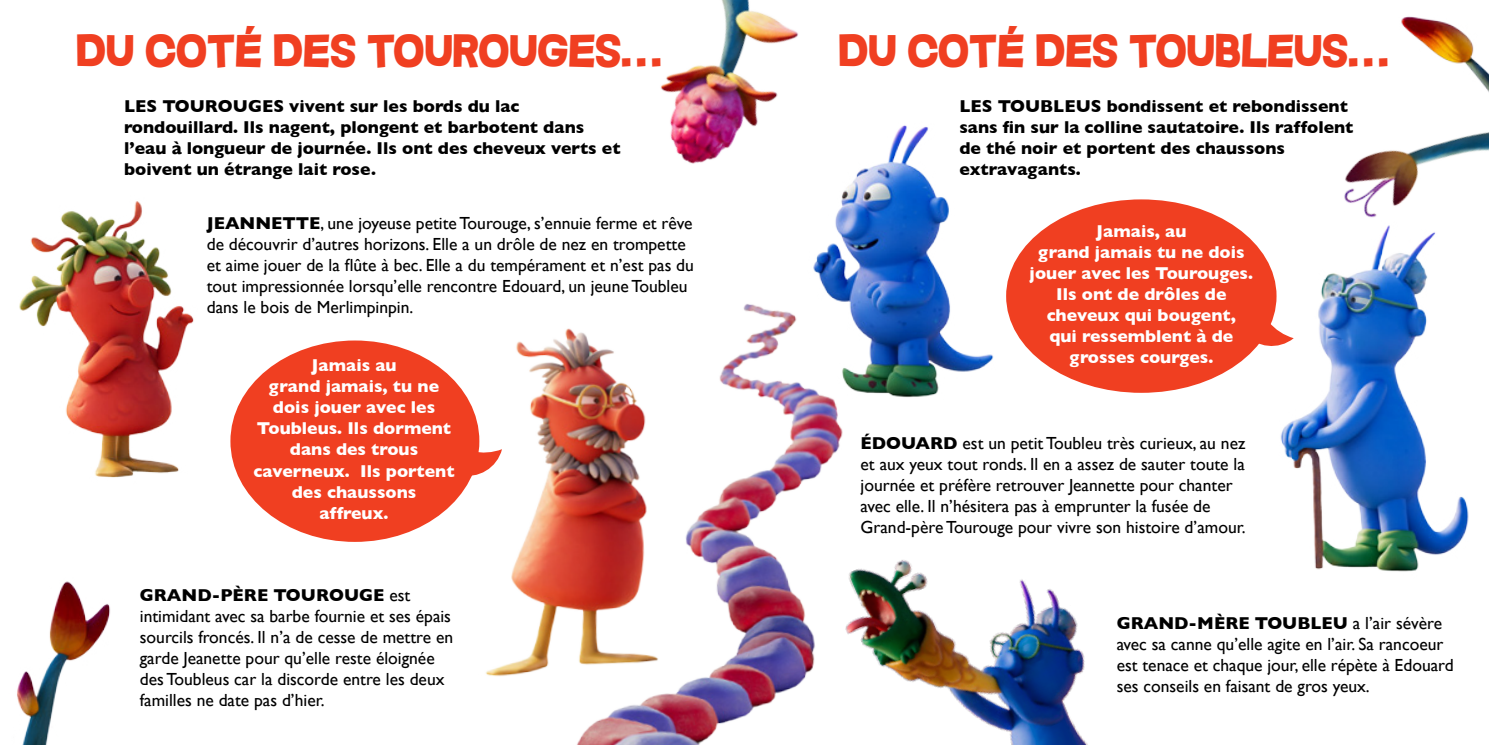
<style>
.page{position:relative;width:1489px;height:745px;background:#fff}
.page>*{position:absolute;margin:0;border:0;box-sizing:border-box;transform-origin:0 0}
.t1{font:45px "Questrian";color:#f03f21}
.t2{font:17.5px/21px "Gill Sans";color:#000}
.t3{font:700 17.5px/21px "Gill Sans";color:#000}
.t4{font:700 17.5px/21px "Gill Sans";color:#fff;text-align:center}
.s1{font-weight:700}
</style>
<div class="page">
<img style="left:19px;top:201px;width:175px;height:277px">
<img style="left:813px;top:125px;width:181px;height:247px">
<img style="left:1259px;top:248px;width:210px;height:324px">
<div style="left:230px;top:340px;width:249px;height:201px;background:#f03f21;border-radius:50%"></div>
<div style="left:1006px;top:199px;width:270px;height:193px;background:#f03f21;border-radius:50%"></div>
<svg style="left:1253px;top:277px;width:40px;height:73px"></svg>
<img style="left:17px;top:581px;width:93px;height:163px">
<img style="left:660px;top:0;width:163px;height:209px">
<img style="left:1401px;top:16px;width:87px;height:64px">
<img style="left:1311px;top:80px;width:177px;height:275px">
<img style="left:577px;top:266px;width:373px;height:478px">
<img style="left:425px;top:288px;width:279px;height:418px">
<img style="left:795px;top:453px;width:293px;height:291px">
<h1 class="t1" style="left:77px;top:24px;width:591px">DU COTÉ DES TOUROUGES…</h1>
<p class="t3" style="left:124px;top:95px;width:498px">Les Tou rouges vivent sur les bords du lac rondouillard. Ils nagent, plongent et barbotent dans l’eau à longueur de journée. Ils ont des cheveux verts et boivent un étrange lait rose.</p>
<p class="t3" style="left:959px;top:95px;width:395px">Les Tou bl eu s bondissent et rebondissent sans fin sur la colline sautatoire. Ils raffolent de thé noir et portent des chaussons extravagants.</p>
<h1 class="t1" style="left:839px;top:24px;width:556px">DU COTÉ DES TOUBLEUS…</h1>
<p class="t2" style="left:207px;top:212px;width:488px"><span class="s1">Jeannette</span>, une joyeuse petite Tourouge, s’ennuie ferme et rêve de découvrir d’autres horizons. Elle a un drôle de nez en trompette et aime jouer de la flûte à bec. Elle a du tempérament et n’est pas du tout impressionnée lorsqu’elle rencontre Edouard, un jeune Toubleu dans le bois de Merlimpinpin.</p>
<p class="t4" style="left:253px;top:354px;width:203px">Jamais au<br>grand jamais, tu ne dois jouer avec les<br>Toubleus. Ils dorment dans des trous caverneux. Ils portent des chaussons<br>affreux.</p>
<p class="t2" style="left:140px;top:584px;width:315px"><span class="s1">Grand-père Tou rouge</span> est intimidant avec sa barbe fournie et ses épais sourcils froncés. Il n’a de cesse de mettre en garde Jeanette pour qu’elle reste éloignée des Toubleus car la discorde entre les deux familles ne date pas d’hier.</p>
<p class="t4" style="left:1029px;top:220px;width:225px">Jamais, au<br>grand jamais tu ne dois jouer avec les Tourouges.<br>Ils ont de drôles de cheveux qui bougent,<br>qui ressemblent à de grosses courges.</p>
<p class="t2" style="left:860px;top:432px;width:386px"><span class="s1">Édouard</span> est un petit Toubleu très curieux, au nez et aux yeux tout ronds. Il en a assez de sauter toute la journée et préfère retrouver Jeannette pour chanter avec elle. Il n’hésitera pas à emprunter la fusée de Grand-père Tourouge pour vivre son histoire d’amour.</p>
<p class="t2" style="left:1116px;top:612px;width:338px"><span class="s1">Grand-mère Tou bleu</span> a l’air sévère avec sa canne qu’elle agite en l’air. Sa rancoeur est tenace et chaque jour, elle répète à Edouard ses conseils en faisant de gros yeux.</p>
</div>
